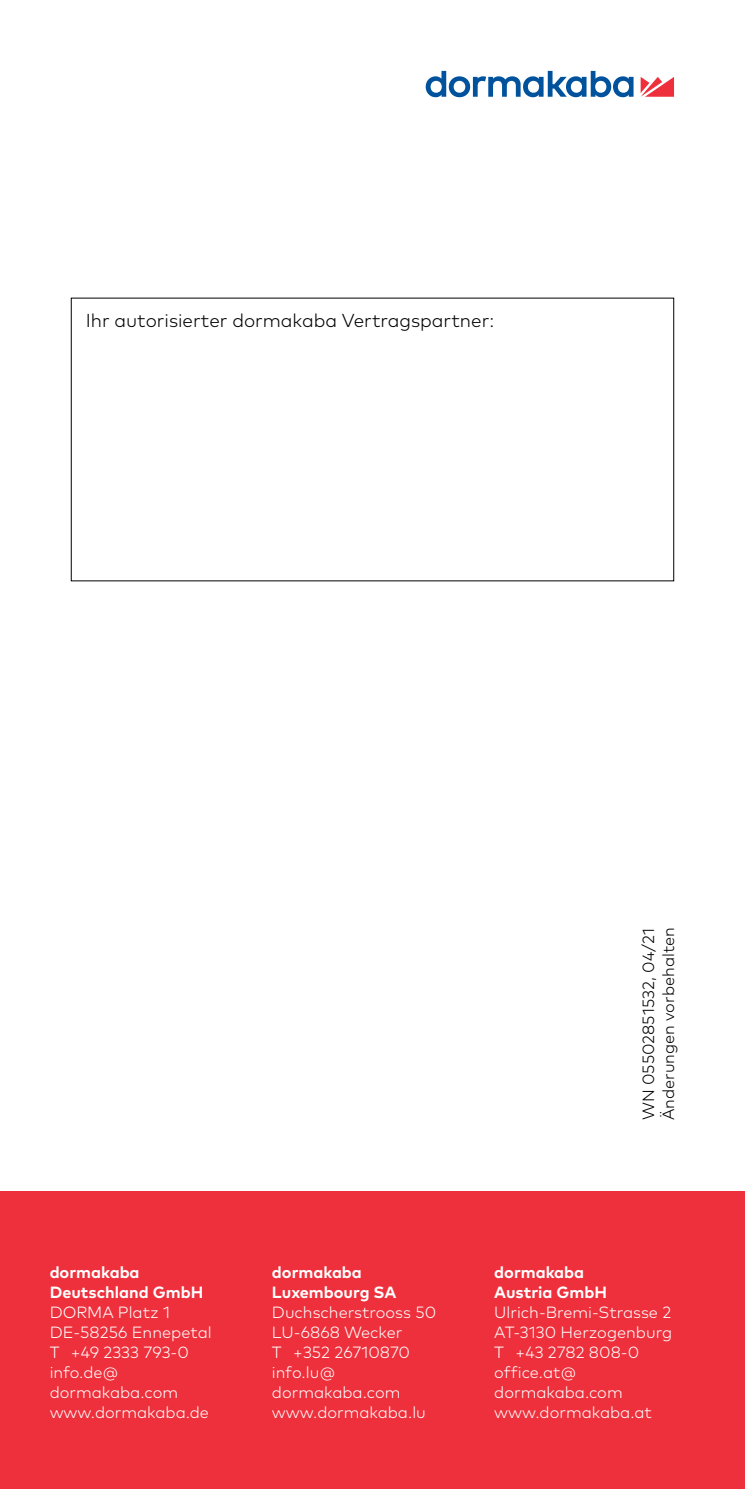
<style>
.page{position:relative;width:745px;height:1489px;background:#fff}
.page>*{position:absolute;margin:0;border:0;box-sizing:border-box;transform-origin:0 0}
.Descriptor_7_5pt_9_5{font:300 18.75px "Mark Pro";color:#000}
.t1{font:300 16.25px/20px "Mark Pro";color:#fff}
.t2{font:700 16.25px/20px "Mark Pro";color:#fff}
.Descriptor_6_5pt_8pt{font:300 16.25px "Mark Pro";color:#000}
</style>
<div class="page">
<svg style="left:640px;top:77px;width:33px;height:20px"></svg>
<svg style="left:425px;top:71px;width:208px;height:26px"></svg>
<hr style="left:744px;top:1191px;width:1px;height:297px;background:#ee303c">
<div style="left:0;top:1191px;width:744px;height:297px;background:#ee303c"></div>
<p class="Descriptor_7_5pt_9_5" style="left:86px;top:307px;width:409px">Ihr autorisierter dormakaba Vertragspartner:</p>
<p class="Descriptor_6_5pt_8pt" style="left:635px;top:1120px;width:194px;rotate:-90deg">WN 05502851532, 04/21</p>
<p class="Descriptor_6_5pt_8pt" style="left:655px;top:1120px;width:194px;rotate:-90deg">Änderungen vorbehalten</p>
<p class="t2" style="left:50px;top:1260px;width:155px">dormakaba<br>Deutschland GmbH</p>
<p class="t1" style="left:50px;top:1300px;width:163px">DORMA Platz 1<br>DE-58256 Ennepetal<br>T +49 2333 793-0 info.de@ dormakaba.com www.dormakaba.de</p>
<p class="t2" style="left:272px;top:1260px;width:126px">dormakaba<br>Luxembourg SA</p>
<p class="t1" style="left:272px;top:1300px;width:166px">Duchscherstrooss 50<br>LU-6868 Wecker<br>T +352 26710870 info.lu@ dormakaba.com www.dormakaba.lu</p>
<p class="t2" style="left:494px;top:1260px;width:114px">dormakaba<br>Austria GmbH</p>
<p class="t1" style="left:494px;top:1300px;width:179px">Ulrich-Bremi-Strasse 2<br>AT-3130 Herzogenburg<br>T +43 2782 808-0 office.at@ dormakaba.com www.dormakaba.at</p>
</div>
